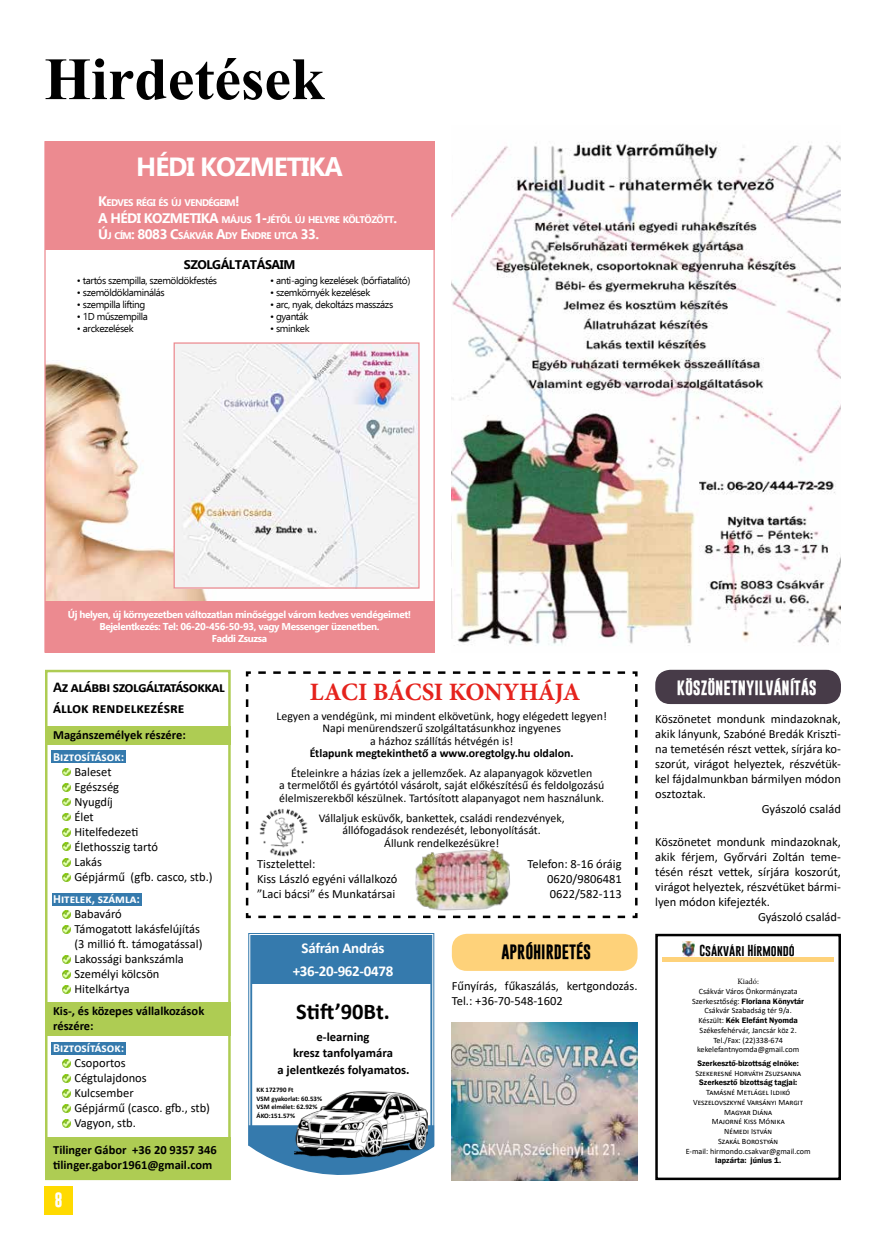
<style>
.page{position:relative;width:886px;height:1251px;background:#fff}
.page>*{position:absolute;margin:0;border:0;box-sizing:border-box;transform-origin:0 0}
.t1{font:700 60px "Times New Roman";color:#000}
.t2{font:700 26.25px "Ebrima";letter-spacing:-.04em;color:#fff}
.t3{font:700 25px "Minion Pro";letter-spacing:-.015em;color:#e5231d}
.t4{font:700 22.5px "Calibri";color:#000}
.t5{font:700 15px/21.5px "Calibri";letter-spacing:-.03em;color:#000}
.t6{font:700 15px/22.2px "Calibri";letter-spacing:-.02em;color:#fff;text-align:center}
.t7{font:700 15px "Gobold";color:#fff}
.t8{font:700 15px "Gobold";color:#000}
.t9{font:700 12.62px/16.6px "Calibri";color:#000;text-align:center}
.t10{font:12.5px/15px "Calibri";color:#000}
.t11{font:700 12.5px/15px "Calibri";color:#000}
.t12{font:700 12.5px "Calibri";color:#fff}
.t13{font:700 12.5px "Ebrima";letter-spacing:-.04em;color:#000}
.t14{font:11.88px/12.5px "Calibri";color:#000;text-align:center}
.t15{font:700 11.88px "Calibri";letter-spacing:.005em;color:#000}
.t16{font:11.62px "Gobold";color:#000}
.t17{font:10px "Ebrima";letter-spacing:-.04em;color:#000}
.t18{font:700 10px/12px "Ebrima";letter-spacing:-.04em;color:#fff;text-align:center}
.t19{font:700 9.62px/16.5px "Ebrima";letter-spacing:-.055em;color:#fff}
.t20{font:8.12px/9.8px "Calibri";color:#000;text-align:center}
.t21{font:600 8.12px "Franklin Gothic";color:#000}
.t22{font:8.12px "Minion Pro";color:#000}
.t23{font:700 6.88px/8.8px "Calibri";color:#000}
.s1{font-size:13.75px}
.s2{font-family:"Calibri";font-weight:400}
</style>
<div class="page">
<div style="left:45px;top:1186px;width:28px;height:28px;background:#ffda00"></div>
<div style="left:655px;top:934px;width:186px;height:246px;border:2px solid #000"></div>
<div style="left:662px;top:957px;width:172px;height:5px;background:#fed27a"></div>
<img style="left:683px;top:941px;width:12px;height:15px">
<div style="left:45px;top:670px;width:186px;height:510px;border:2px solid #aecc53"></div>
<div style="left:52px;top:750px;width:74px;height:13px;background:#357aad"></div>
<div style="left:52px;top:893px;width:89px;height:13px;background:#357aad"></div>
<div style="left:51px;top:1042px;width:75px;height:12px;background:#357aad"></div>
<div style="left:655px;top:670px;width:186px;height:34px;background:#473b48;border-radius:15px"></div>
<img style="left:452px;top:1022px;width:185px;height:158px">
<img style="left:452px;top:141px;width:389px;height:505px">
<div style="left:452px;top:934px;width:185px;height:37px;background:#fed27a;border-radius:15px"></div>
<div style="left:45px;top:142px;width:389px;height:108px;background:#ec8a90"></div>
<img style="left:46px;top:361px;width:161px;height:240px">
<div style="left:45px;top:601px;width:389px;height:51px;background:#ec8a90"></div>
<img style="left:176px;top:344px;width:242px;height:243px">
<div style="left:174px;top:342px;width:246px;height:247px;border:1px solid #ec8a90"></div>
<div style="left:45px;top:726px;width:186px;height:18px;background:#aecc53"></div>
<div style="left:45px;top:1002px;width:185px;height:33px;background:#aecc53"></div>
<div style="left:45px;top:1137px;width:186px;height:43px;background:#aecc53"></div>
<svg style="left:63px;top:768px;width:8px;height:8px"></svg>
<svg style="left:63px;top:783px;width:8px;height:8px"></svg>
<svg style="left:63px;top:798px;width:8px;height:8px"></svg>
<svg style="left:63px;top:813px;width:8px;height:8px"></svg>
<svg style="left:63px;top:828px;width:8px;height:8px"></svg>
<svg style="left:63px;top:843px;width:8px;height:8px"></svg>
<svg style="left:63px;top:858px;width:8px;height:8px"></svg>
<svg style="left:63px;top:873px;width:8px;height:8px"></svg>
<svg style="left:63px;top:910px;width:8px;height:8px"></svg>
<svg style="left:63px;top:925px;width:8px;height:8px"></svg>
<svg style="left:63px;top:955px;width:8px;height:8px"></svg>
<svg style="left:63px;top:970px;width:8px;height:8px"></svg>
<svg style="left:63px;top:985px;width:8px;height:8px"></svg>
<svg style="left:63px;top:1059px;width:8px;height:8px"></svg>
<svg style="left:63px;top:1074px;width:8px;height:8px"></svg>
<svg style="left:63px;top:1089px;width:8px;height:8px"></svg>
<svg style="left:63px;top:1104px;width:8px;height:8px"></svg>
<svg style="left:63px;top:1119px;width:8px;height:8px"></svg>
<svg style="left:248px;top:933px;width:186px;height:242px"></svg>
<div style="left:251px;top:935px;width:180px;height:48px;background:#357aad"></div>
<img style="left:295px;top:1091px;width:132px;height:66px">
<svg style="left:245px;top:671px;width:393px;height:248px"></svg>
<img style="left:405px;top:846px;width:119px;height:67px">
<div style="left:253px;top:853px;width:152px;height:50px;background:#fff;border-radius:15px"></div>
<div style="left:511px;top:853px;width:116px;height:50px;background:#fff;border-radius:15px"></div>
<img style="left:259px;top:808px;width:50px;height:48px">
<h1 class="t1" style="left:44px;top:36px;width:281px">Hirdetések</h1>
<h2 class="t2" style="left:136px;top:146px;width:208px">HÉDI KOZMETIKA</h2>
<p class="t19" style="left:98px;top:194px;width:301px"><span class="s1">K</span>EDVES RÉGI ÉS ÚJ VENDÉGEIM<span class="s1">!<br>A HÉDI KOZMETIKA</span> MÁJUS <span class="s1">1-</span>JÉTŐL ÚJ HE LYRE KÖLTÖZÖTT<span class="s1">.<br>Ú</span>J CÍM<span class="s1">: 8083 C</span>SÁKVÁR <span class="s1">A</span>DY <span class="s1">E</span>NDRE UTCA <span class="s1">33.</span></p>
<p class="t13" style="left:184px;top:254px;width:113px">SZOLGÁLTATÁSAIM</p>
<p class="t17" style="left:77px;top:273px;width:142px">• tartós szempilla, szemöldökfestés</p>
<p class="t17" style="left:270px;top:273px;width:142px">• anti-aging kezelések (bőrfiatalító)</p>
<p class="t17" style="left:77px;top:285px;width:89px">• szemöldöklaminálás</p>
<p class="t17" style="left:270px;top:285px;width:102px">• szemkörnyék kezelések</p>
<p class="t17" style="left:77px;top:297px;width:70px">• szempilla lifting</p>
<p class="t17" style="left:270px;top:297px;width:125px">• arc, nyak, dekoltázs masszázs</p>
<p class="t17" style="left:77px;top:309px;width:73px">• 1D műszempilla</p>
<p class="t17" style="left:270px;top:309px;width:40px">• gyanták</p>
<p class="t17" style="left:77px;top:321px;width:58px">• arckezelések</p>
<p class="t17" style="left:270px;top:321px;width:41px">• sminkek</p>
<p class="t18" style="left:68px;top:608px;width:345px">Új helyen, új környezetben változatlan minőséggel várom kedves vendégeimet!<br>Bejelentkezés: Tel: 06-20-456-50-93, vagy Messenger üzenetben.<br>Faddi Zsuzsa</p>
<p class="t5" style="left:53px;top:676px;width:173px">Az alábbi szolgáltatásokkal állok rendelkezésre</p>
<p class="t11" style="left:53px;top:727px;width:134px">Magánszemélyek részére:</p>
<p class="t12" style="left:53px;top:748px;width:72px">Biztosítások:</p>
<p class="t10" style="left:74px;top:764px;width:140px">Baleset<br>Egészség<br>Nyugdíj<br>Élet<br>Hitelfedezeti<br>Élethosszig tartó<br>Lakás<br>Gépjármű (gfb. casco, stb.)</p>
<p class="t12" style="left:53px;top:890px;width:88px">Hitelek, számla:</p>
<p class="t10" style="left:74px;top:906px;width:130px">Babaváró<br>Támogatott lakásfelújítás (3 millió ft. támogatással)<br>Lakossági bankszámla<br>Személyi kölcsön<br>Hitelkártya</p>
<p class="t11" style="left:53px;top:1003px;width:153px">Kis-, és közepes vállalkozások részére:</p>
<p class="t12" style="left:53px;top:1039px;width:72px">Biztosítások:</p>
<p class="t10" style="left:74px;top:1055px;width:137px">Csoportos<br>Cégtulajdonos<br>Kulcsember<br>Gépjármű (casco. gfb., stb)<br>Vagyon, stb.</p>
<p class="t11" style="left:53px;top:1142px;width:165px">Tilinger Gábor +36 20 9357 346 tilinger.gabor1961@gmail.com</p>
<h3 class="t3" style="left:310px;top:675px;width:272px">LACI BÁCSI KONYHÁJA</h3>
<p class="t14" style="left:276px;top:709px;width:332px">Legyen a vendégünk, mi mindent elkövetünk, hogy elégedett legyen!<br>Napi menürendszerű szolgáltatásunkhoz ingyenes<br>a házhoz szállítás hétvégén is!</p>
<p class="t15" style="left:310px;top:745px;width:266px">Étlapunk megtekinthető a www.oregtolgy.hu oldalon.</p>
<p class="t14" style="left:279px;top:766px;width:327px">Ételeinkre a házias ízek a jellemzőek. Az alapanyagok közvetlen<br>a termelőtől és gyártótól vásárolt, saját előkészítésű és feldolgozású élelmiszerekből készülnek. Tartósított alapanyagot nem használunk.</p>
<p class="t14" style="left:319px;top:811px;width:248px">Vállaljuk esküvők, bankettek, családi rendezvények, állófogadások rendezését, lebonyolítását.<br>Állunk rendelkezésükre!</p>
<p class="t10" style="left:257px;top:856px;width:142px">Tisztelettel:<br>Kiss László egyéni vállalkozó ”Laci bácsi” és Munkatársai</p>
<p class="t10" style="left:547px;top:856px;width:76px;text-align:justify;text-indent:-20px">Telefon: 8-16 óráig 0620/9806481<br>0622/582-113</p>
<p class="t8" style="left:501px;top:942px;width:91px">APRÓHIRDETÉS</p>
<p class="t6" style="left:293px;top:937px;width:102px">Sáfrán András +36-20-962-0478</p>
<h3 class="t4" style="left:296px;top:995px;width:95px">Stift’90Bt.</h3>
<p class="t9" style="left:277px;top:1028px;width:134px">e-learning<br>kresz tanfolyamára<br>a jelentkezés folyamatos.</p>
<p class="t23" style="left:257px;top:1085px;width:67px">KK 172790 Ft<br>VSM gyakorlat: 60.53%<br>VSM elmélet: 62.92%<br>ÁKO:151.57%</p>
<p class="t10" style="left:452px;top:978px;width:187px">Fűnyírás, fűkaszálás, kertgondozás.<br>Tel.: +36-70-548-1602</p>
<p class="t7" style="left:54px;top:1190px;width:10px">8</p>
<p class="t7" style="left:677px;top:678px;width:141px">KÖSZÖNETNYILVÁNÍTÁS</p>
<p class="t10" style="left:655px;top:711px;width:187px">Köszönetet mondunk mindazoknak,</p>
<p class="t10" style="left:655px;top:726px;width:187px">akik lányunk, Szabóné Bredák Kriszti-</p>
<p class="t10" style="left:655px;top:741px;width:187px">na temetésén részt vettek, sírjára ko-</p>
<p class="t10" style="left:655px;top:756px;width:187px">szorút, virágot helyeztek, részvétük-</p>
<p class="t10" style="left:655px;top:771px;width:187px">kel fájdalmunkban bármilyen módon</p>
<p class="t10" style="left:655px;top:786px;width:52px">osztoztak.</p>
<p class="t10" style="left:762px;top:801px;width:81px">Gyászoló család</p>
<p class="t10" style="left:655px;top:834px;width:187px">Köszönetet mondunk mindazoknak,</p>
<p class="t10" style="left:655px;top:849px;width:187px">akik férjem, Győrvári Zoltán teme-</p>
<p class="t10" style="left:655px;top:864px;width:187px">tésén részt vettek, sírjára koszorút,</p>
<p class="t10" style="left:655px;top:879px;width:187px">virágot helyeztek, részvétüket bármi-</p>
<p class="t10" style="left:655px;top:894px;width:116px">lyen módon kifejezték.</p>
<p class="t10" style="left:758px;top:909px;width:84px">Gyászoló család-</p>
<p class="t16" style="left:699px;top:942px;width:97px">Csákvári Hírmondó</p>
<p class="t22" style="left:737px;top:976px;width:23px">Kiadó:</p>
<p class="t20" style="left:699px;top:986px;width:100px">Csákvár Város Önkormányzata</p>
<p class="t21" style="left:692px;top:996px;width:113px"><span class="s2">Szerkesztőség:</span> Floriana Könyvtár</p>
<p class="t20" style="left:704px;top:1006px;width:89px">Csákvár Szabadság tér 9/a.</p>
<p class="t21" style="left:698px;top:1015px;width:101px"><span class="s2">Készült:</span> Kék Elefánt Nyomda</p>
<p class="t20" style="left:697px;top:1025px;width:103px">Székesfehérvár, Jancsár köz 2.<br>Tel./Fax: (22)338-674 kekelefantnyomda@gmail.com</p>
<p class="t21" style="left:697px;top:1058px;width:103px">Szerkesztő-bizottság elnöke:</p>
<p class="t20" style="left:695px;top:1068px;width:107px">Szekeresné Horváth Zsuzsanna</p>
<p class="t21" style="left:699px;top:1077px;width:100px">Szerkesztő bizottság tagjai:</p>
<p class="t20" style="left:686px;top:1087px;width:126px">Tamásné Metlágel Ildikó<br>Veszelovszkyné Varsányi Margit<br>Magyar Diána<br>Majorné Kiss Mónika<br>Némedi István<br>Szakál Borostyán<br>E-mail: hirmondo.csakvar@gmail.com</p>
<p class="t21" style="left:715px;top:1155px;width:67px">lapzárta: június 1.</p>
</div>
